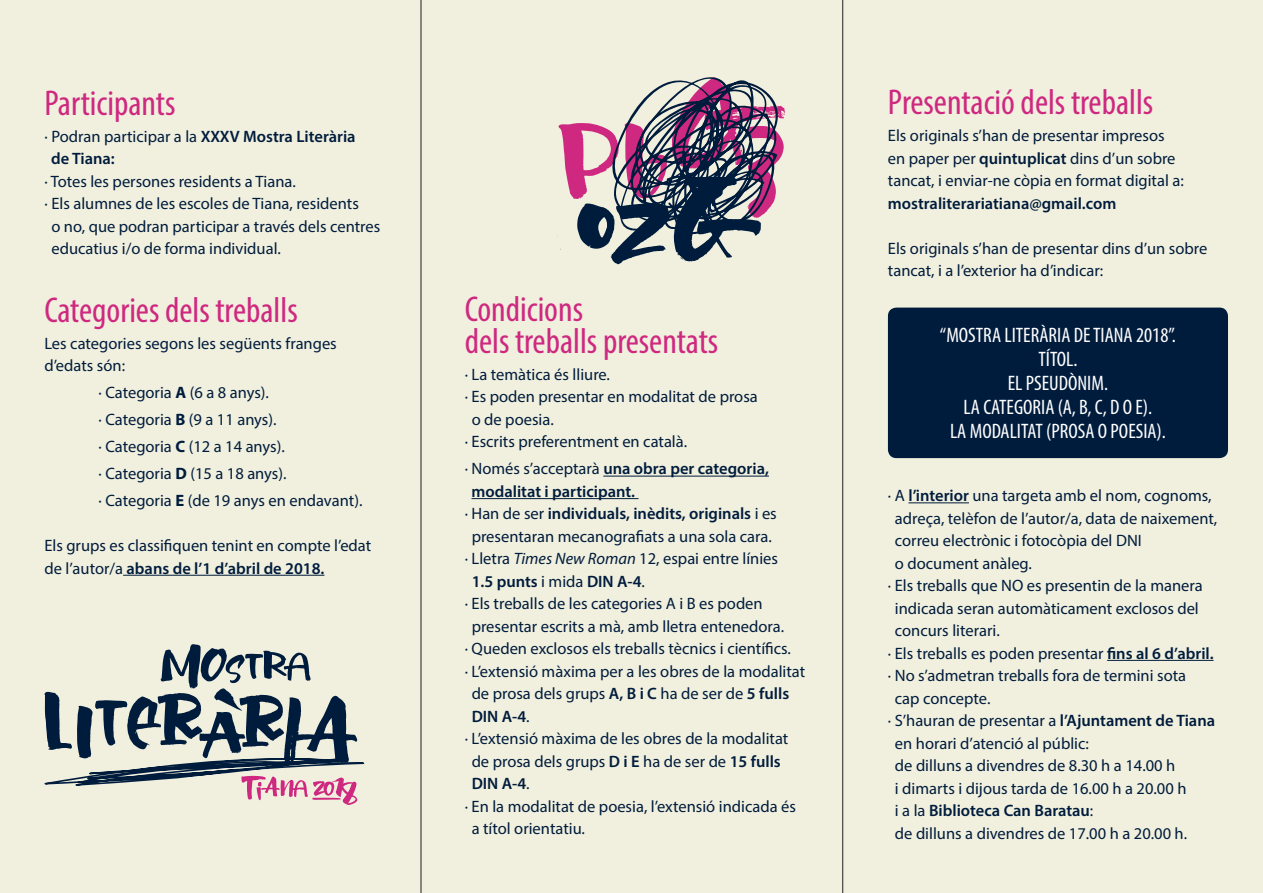
<style>
.page{position:relative;width:1263px;height:893px;background:#f1efdd}
.page>*{position:absolute;margin:0;border:0;box-sizing:border-box;transform-origin:0 0}
.t1{font:condensed 36px "Myriad Pro";color:#ce2880}
.t2{font:condensed 21px "Myriad Pro";color:#fff}
.t3{font:16.5px/22.5px "Myriad Pro";color:#001c3d}
.t4{font:600 16.5px "Myriad Pro";color:#001c3d}
.s1{font-weight:600}
.s2{font-weight:700}
.s3{font-weight:400}
.s4{font-style:italic}
</style>
<div class="page">
<div style="left:888px;top:308px;width:340px;height:150px;background:#001c3d;border-radius:9px"></div>
<hr style="left:908px;top:502px;width:61px;height:1px;background:#001c3d">
<hr style="left:1107px;top:660px;width:106px;height:1px;background:#001c3d">
<hr style="left:603px;top:476px;width:166px;height:1px;background:#001c3d">
<hr style="left:471px;top:498px;width:167px;height:1px;background:#001c3d">
<hr style="left:123px;top:575px;width:201px;height:1px;background:#001c3d">
<svg style="left:557px;top:77px;width:228px;height:187px"></svg>
<svg style="left:44px;top:644px;width:321px;height:161px"></svg>
<hr style="left:421px;top:0;width:1px;height:893px;background:#231f20">
<hr style="left:842px;top:0;width:1px;height:893px;background:#231f20">
<p class="t1" style="left:44px;top:81px;width:133px">Participants</p>
<p class="t3" style="left:44px;top:124px;width:313px">· Podran participar a la <span class="s1">XXXV Mostra Literària</span></p>
<p class="t4" style="left:51px;top:148px;width:65px">de Tiana:</p>
<p class="t3" style="left:44px;top:169px;width:253px">· Totes les persones residents a Tiana.</p>
<p class="t3" style="left:44px;top:192px;width:316px">· Els alumnes de les escoles de Tiana, residents</p>
<p class="t3" style="left:51px;top:214px;width:330px">o no, que podran participar a través dels centres</p>
<p class="t3" style="left:51px;top:237px;width:231px">educatius i/o de forma individual.</p>
<p class="t1" style="left:44px;top:288px;width:255px">Categories dels treballs</p>
<p class="t3" style="left:44px;top:331px;width:294px">Les categories segons les següents franges d’edats són:</p>
<p class="t3" style="left:98px;top:381px;width:172px">· Categoria <span class="s2">A</span> (6 a 8 anys).</p>
<p class="t3" style="left:98px;top:408px;width:180px">· Categoria <span class="s2">B</span> (9 a 11 anys).</p>
<p class="t3" style="left:98px;top:435px;width:188px">· Categoria <span class="s2">C</span> (12 a 14 anys).</p>
<p class="t3" style="left:98px;top:462px;width:190px">· Categoria <span class="s2">D</span> (15 a 18 anys).</p>
<p class="t3" style="left:98px;top:489px;width:265px">· Categoria <span class="s2">E</span> (de 19 anys en endavant).</p>
<p class="t3" style="left:44px;top:534px;width:328px">Els grups es classifiquen tenint en compte l’edat de l’autor/a <span class="s1">abans de l’1 d’abril de 2018.</span></p>
<p class="t1" style="left:465px;top:288px;width:120px">Condicions</p>
<p class="t1" style="left:465px;top:319px;width:255px">dels treballs presentats</p>
<p class="t3" style="left:465px;top:363px;width:147px">· La temàtica és lliure.</p>
<p class="t3" style="left:465px;top:385px;width:295px">· Es poden presentar en modalitat de prosa</p>
<p class="t3" style="left:472px;top:408px;width:84px">o de poesia.</p>
<p class="t3" style="left:465px;top:430px;width:224px">· Escrits preferentment en català.</p>
<p class="t4" style="left:465px;top:458px;width:306px"><span class="s3">· Només s’acceptarà</span> una obra per categoria,</p>
<p class="t4" style="left:471px;top:481px;width:165px">modalitat i participant.</p>
<p class="t4" style="left:465px;top:503px;width:314px"><span class="s3">· Han de ser</span> individuals, inèdits, originals <span class="s3">i es</span></p>
<p class="t3" style="left:472px;top:525px;width:302px">presentaran mecanografiats a una sola cara.</p>
<p class="t3" style="left:465px;top:547px;width:315px">· Lletra <span class="s4">Times New Roman</span> 12, espai entre línies</p>
<p class="t4" style="left:472px;top:571px;width:175px">1.5 punts <span class="s3">i mida</span> DIN A-4<span class="s3">.</span></p>
<p class="t3" style="left:465px;top:592px;width:300px">· Els treballs de les categories A i B es poden</p>
<p class="t3" style="left:472px;top:615px;width:314px">presentar escrits a mà, amb lletra entenedora.</p>
<p class="t3" style="left:465px;top:637px;width:328px">· Queden exclosos els treballs tècnics i científics.</p>
<p class="t3" style="left:465px;top:660px;width:342px">· L’extensió màxima per a les obres de la modalitat</p>
<p class="t3" style="left:472px;top:682px;width:319px">de prosa dels grups <span class="s1">A, B i C</span> ha de ser de <span class="s1">5 fulls</span></p>
<p class="t4" style="left:472px;top:706px;width:60px">DIN A-4<span class="s3">.</span></p>
<p class="t3" style="left:465px;top:727px;width:325px">· L’extensió màxima de les obres de la modalitat</p>
<p class="t3" style="left:472px;top:750px;width:311px">de prosa dels grups <span class="s1">D i E</span> ha de ser de <span class="s1">15 fulls</span></p>
<p class="t4" style="left:472px;top:773px;width:60px">DIN A-4<span class="s3">.</span></p>
<p class="t3" style="left:465px;top:795px;width:333px">· En la modalitat de poesia, l’extensió indicada és</p>
<p class="t3" style="left:472px;top:817px;width:115px">a títol orientatiu.</p>
<p class="t1" style="left:888px;top:81px;width:267px">Presentació dels treballs</p>
<p class="t3" style="left:888px;top:124px;width:297px">Els originals s’han de presentar impresos en paper per <span class="s1">quintuplicat</span> dins d’un sobre tancat, i enviar-ne còpia en format digital a: <span class="s1">mostraliterariatiana@gmail.com</span></p>
<p class="t3" style="left:888px;top:237px;width:321px">Els originals s’han de presentar dins d’un sobre tancat, i a l’exterior ha d’indicar:</p>
<p class="t2" style="left:940px;top:322px;width:237px">“MOSTRA LITERÀRIA DE TIANA 2018”.</p>
<p class="t2" style="left:1038px;top:346px;width:41px">TÍTOL.</p>
<p class="t2" style="left:1008px;top:370px;width:102px">EL PSEUDÒNIM.</p>
<p class="t2" style="left:964px;top:394px;width:190px">LA CATEGORIA (A, B, C, D O E).</p>
<p class="t2" style="left:950px;top:418px;width:217px">LA MODALITAT (PROSA O POESIA).</p>
<p class="t3" style="left:888px;top:484px;width:325px">· A <span class="s1">l’interior</span> una targeta amb el nom, cognoms,</p>
<p class="t3" style="left:895px;top:507px;width:324px">adreça, telèfon de l’autor/a, data de naixement,</p>
<p class="t3" style="left:895px;top:529px;width:248px">correu electrònic i fotocòpia del DNI</p>
<p class="t3" style="left:895px;top:552px;width:139px">o document anàleg.</p>
<p class="t3" style="left:888px;top:574px;width:316px">· Els treballs que NO es presentin de la manera</p>
<p class="t3" style="left:895px;top:597px;width:305px">indicada seran automàticament exclosos del</p>
<p class="t3" style="left:895px;top:619px;width:106px">concurs literari.</p>
<p class="t3" style="left:888px;top:642px;width:327px">· Els treballs es poden presentar <span class="s1">fins al 6 d’abril.</span></p>
<p class="t3" style="left:888px;top:664px;width:300px">· No s’admetran treballs fora de termini sota</p>
<p class="t3" style="left:895px;top:687px;width:97px">cap concepte.</p>
<p class="t3" style="left:888px;top:709px;width:329px">· S’hauran de presentar a <span class="s1">l’Ajuntament de Tiana</span></p>
<p class="t3" style="left:895px;top:732px;width:196px">en horari d’atenció al públic:</p>
<p class="t3" style="left:895px;top:754px;width:282px">de dilluns a divendres de 8.30 h a 14.00 h</p>
<p class="t3" style="left:895px;top:777px;width:293px">i dimarts i dijous tarda de 16.00 h a 20.00 h</p>
<p class="t4" style="left:895px;top:800px;width:200px"><span class="s3">i a la</span> Biblioteca Can Baratau<span class="s3">:</span></p>
<p class="t3" style="left:895px;top:822px;width:294px">de dilluns a divendres de 17.00 h a 20.00 h.</p>
</div>
